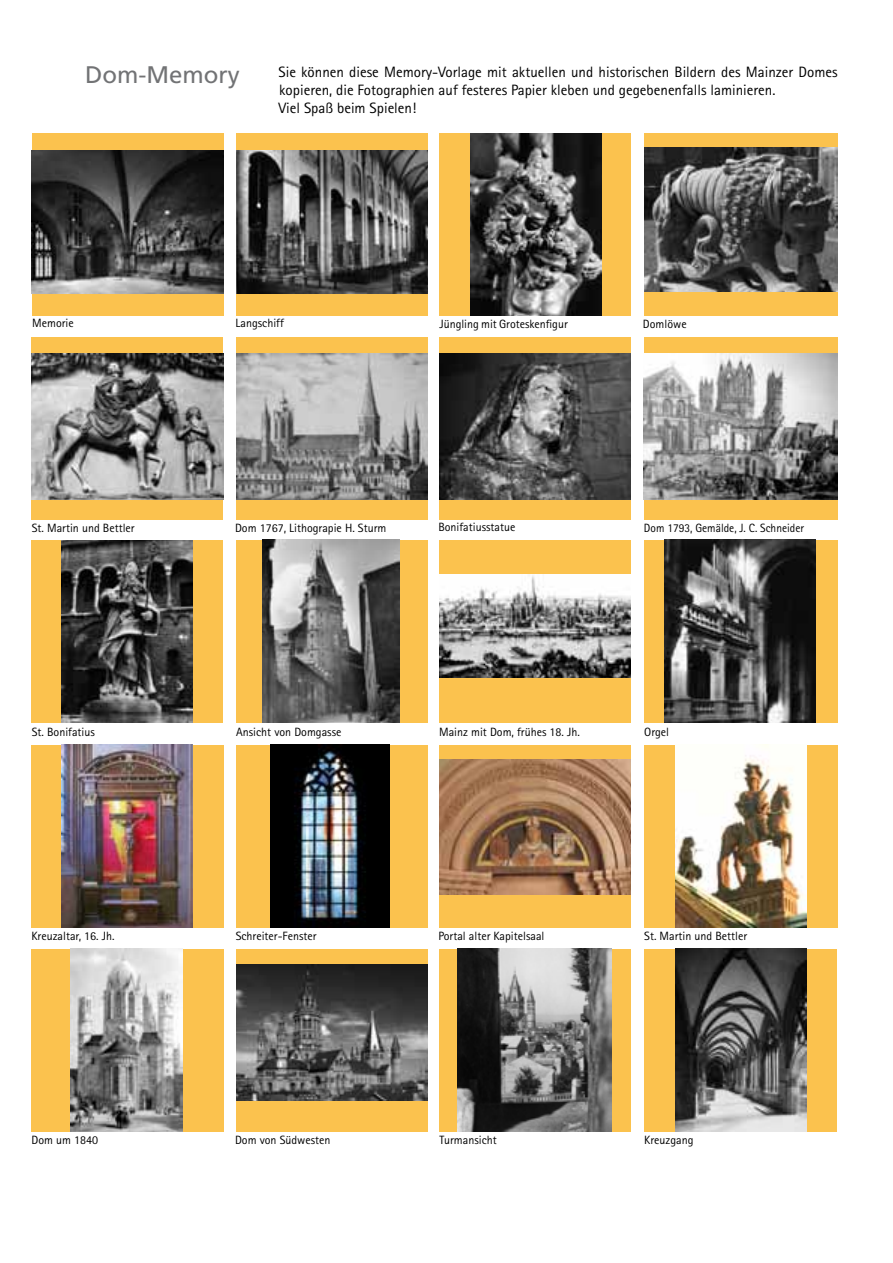
<style>
.page{position:relative;width:893px;height:1263px;background:#fff}
.page>*{position:absolute;margin:0;border:0;box-sizing:border-box;transform-origin:0 0}
.t1{font:24px "Frutiger";color:#727375}
.t2{font:15px/18px "Rotis Sans Serif";color:#000}
.t3{font:12px "Rotis Sans Serif";color:#000}
.t4{font:12px "Rotis Sans Serif";color:#000;scale:.95 1}
</style>
<div class="page">
<div style="left:32px;top:133px;width:192px;height:183px;background:#fbc24e"></div>
<div style="left:236px;top:133px;width:192px;height:183px;background:#fbc24e"></div>
<div style="left:439px;top:133px;width:192px;height:183px;background:#fbc24e"></div>
<div style="left:644px;top:133px;width:193px;height:183px;background:#fbc24e"></div>
<div style="left:32px;top:337px;width:191px;height:183px;background:#fbc24e"></div>
<div style="left:236px;top:337px;width:192px;height:183px;background:#fbc24e"></div>
<div style="left:439px;top:337px;width:192px;height:183px;background:#fbc24e"></div>
<div style="left:644px;top:337px;width:194px;height:183px;background:#fbc24e"></div>
<div style="left:31px;top:540px;width:192px;height:183px;background:#fbc24e"></div>
<div style="left:236px;top:540px;width:192px;height:183px;background:#fbc24e"></div>
<div style="left:439px;top:540px;width:192px;height:183px;background:#fbc24e"></div>
<div style="left:644px;top:540px;width:194px;height:183px;background:#fbc24e"></div>
<div style="left:31px;top:745px;width:193px;height:182px;background:#fbc24e"></div>
<div style="left:236px;top:745px;width:192px;height:182px;background:#fbc24e"></div>
<div style="left:439px;top:745px;width:192px;height:182px;background:#fbc24e"></div>
<div style="left:644px;top:745px;width:194px;height:182px;background:#fbc24e"></div>
<div style="left:31px;top:949px;width:193px;height:182px;background:#fbc24e"></div>
<div style="left:236px;top:949px;width:192px;height:182px;background:#fbc24e"></div>
<div style="left:439px;top:949px;width:192px;height:182px;background:#fbc24e"></div>
<div style="left:644px;top:949px;width:193px;height:182px;background:#fbc24e"></div>
<img style="left:236px;top:151px;width:192px;height:143px">
<img style="left:664px;top:540px;width:151px;height:183px">
<img style="left:32px;top:151px;width:192px;height:143px">
<img style="left:644px;top:147px;width:193px;height:145px">
<img style="left:32px;top:354px;width:191px;height:145px">
<img style="left:470px;top:133px;width:131px;height:183px">
<img style="left:675px;top:949px;width:131px;height:182px">
<img style="left:62px;top:540px;width:131px;height:182px">
<img style="left:236px;top:354px;width:192px;height:145px">
<img style="left:439px;top:354px;width:192px;height:145px">
<img style="left:644px;top:354px;width:194px;height:145px">
<img style="left:71px;top:949px;width:111px;height:182px">
<img style="left:263px;top:540px;width:136px;height:182px">
<img style="left:439px;top:575px;width:192px;height:102px">
<img style="left:236px;top:964px;width:192px;height:136px">
<img style="left:62px;top:745px;width:131px;height:182px">
<img style="left:271px;top:745px;width:119px;height:182px">
<img style="left:675px;top:745px;width:131px;height:182px">
<img style="left:440px;top:760px;width:191px;height:134px">
<img style="left:458px;top:949px;width:153px;height:182px">
<h1 class="t1" style="left:85px;top:60px;width:156px">Dom-Memory</h1>
<p class="t2" style="left:278px;top:63px;width:561px">Sie können diese Memory-Vorlage mit aktuellen und historischen Bildern des Mainzer Domes kopieren, die Fotographien auf festeres Papier kleben und gegebenenfalls laminieren.<br>Viel Spaß beim Spielen!</p>
<p class="t3" style="left:32px;top:316px;width:43px">Memorie</p>
<p class="t3" style="left:236px;top:316px;width:50px">Langschiff</p>
<p class="t3" style="left:439px;top:317px;width:130px">Jüngling mit Groteskenfigur</p>
<p class="t3" style="left:643px;top:317px;width:45px">Domlöwe</p>
<p class="t3" style="left:32px;top:521px;width:104px">St. Martin und Bettler</p>
<p class="t3" style="left:235px;top:521px;width:153px">Dom 1767, Lithograpie H. Sturm</p>
<p class="t3" style="left:438px;top:520px;width:79px">Bonifatiusstatue</p>
<p class="t4" style="left:644px;top:521px;width:170px">Dom 1793, Gemälde, J. C. Schneider</p>
<p class="t3" style="left:32px;top:725px;width:65px">St. Bonifatius</p>
<p class="t3" style="left:236px;top:725px;width:107px">Ansicht von Domgasse</p>
<p class="t3" style="left:439px;top:725px;width:142px">Mainz mit Dom, frühes 18. Jh.</p>
<p class="t3" style="left:644px;top:725px;width:26px">Orgel</p>
<p class="t3" style="left:31px;top:929px;width:85px">Kreuzaltar, 16. Jh.</p>
<p class="t3" style="left:236px;top:929px;width:82px">Schreiter-Fenster</p>
<p class="t3" style="left:438px;top:929px;width:107px">Portal alter Kapitelsaal</p>
<p class="t3" style="left:644px;top:929px;width:104px">St. Martin und Bettler</p>
<p class="t3" style="left:31px;top:1133px;width:68px">Dom um 1840</p>
<p class="t3" style="left:235px;top:1133px;width:97px">Dom von Südwesten</p>
<p class="t3" style="left:439px;top:1133px;width:59px">Turmansicht</p>
<p class="t3" style="left:644px;top:1133px;width:51px">Kreuzgang</p>
</div>
